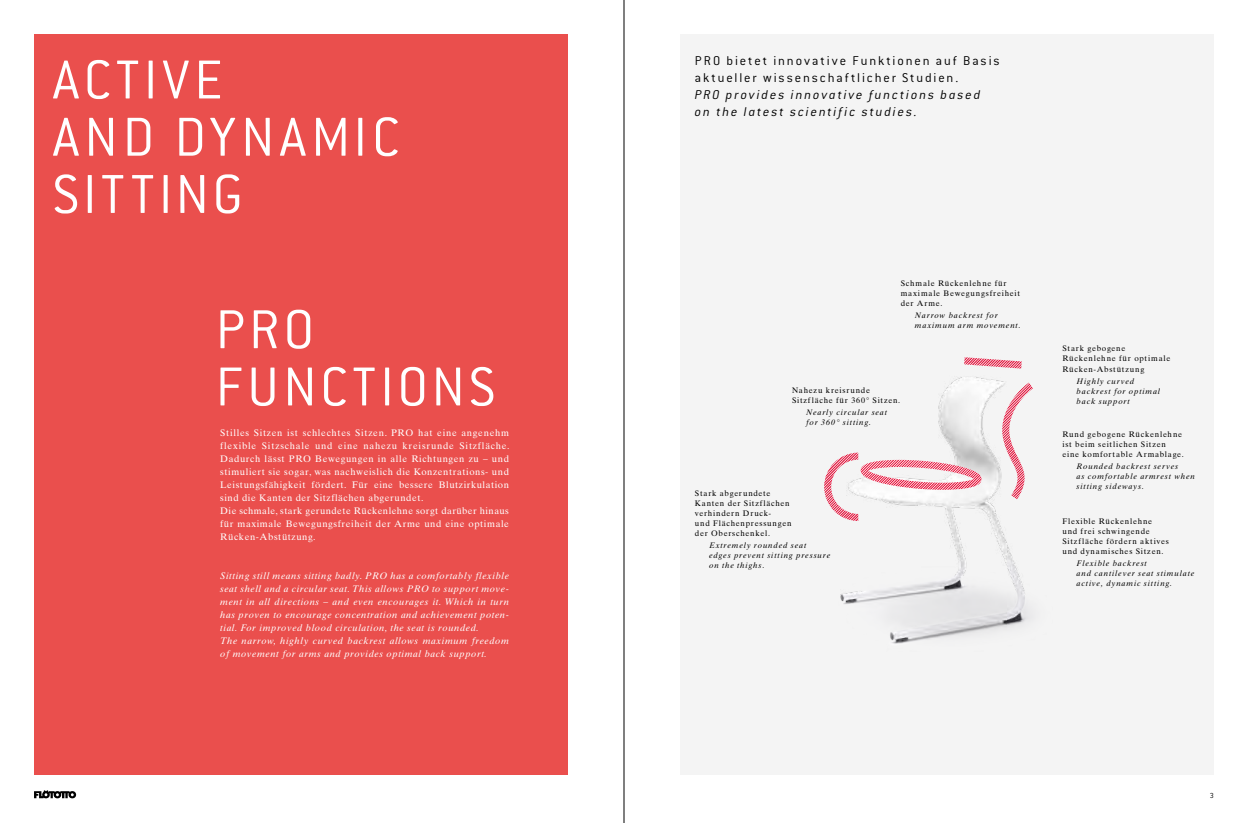
<style>
.page{position:relative;width:1248px;height:823px;background:#fff}
.page>*{position:absolute;margin:0;border:0;box-sizing:border-box;transform-origin:0 0}
.t1{font:300 60.2px/57.2px "Conduit ITC";letter-spacing:.07em;color:#fff}
.t2{font:300 14px/17px "Conduit ITC";letter-spacing:.135em;color:#000}
.t3{font:italic 300 14px/17px "Conduit ITC";letter-spacing:.135em;color:#000}
.t4{font:9.5px/13px "Times Ten";letter-spacing:.06em;color:#fff}
.t5{font:italic 9.5px/13px "Times Ten";letter-spacing:.06em;color:#fff}
.t6{font:8px/10px "Times Ten";letter-spacing:.09em;color:#000}
.t7{font:italic 8px/10px "Times Ten";letter-spacing:.1em;color:#000}
.t8{font:300 8px "Conduit ITC";color:#000}
</style>
<div class="page">
<div style="left:680px;top:34px;width:533px;height:740px;background:#f4f4f4"></div>
<svg style="left:34px;top:790px;width:42px;height:7px"></svg>
<div style="left:34px;top:34px;width:533px;height:740px;background:#ea4f4d"></div>
<img style="left:840px;top:365px;width:193px;height:279px">
<img style="left:824px;top:452px;width:34px;height:68px">
<img style="left:1001px;top:382px;width:31px;height:117px">
<img style="left:859px;top:459px;width:122px;height:30px">
<img style="left:964px;top:357px;width:57px;height:11px">
<hr style="left:623px;top:0;width:1px;height:822px;background:#000">
<h1 class="t1" style="left:52px;top:51px;width:349px">active<br>and dynamic sitt ing</h1>
<h1 class="t1" style="left:215px;top:301px;width:229px">PRO<br>FUNCTIONS</h1>
<p class="t4" style="left:220px;top:425px;width:291px">Stilles Sitzen ist schlechtes Sitzen. PRO hat eine angenehm flexible Sitzschale und eine nahezu kreisrunde Sitzfläche.<br>Dadurch lässt PRO Bewegungen in alle Richtungen zu – und stimuliert sie sogar, was nachweislich die Konzentrations- und Leistungsfähigkeit fördert. Für eine bessere Blutzirkulation sind die Kanten der Sitzflächen abgerundet.<br>Die schmale, stark gerundete Rückenlehne sorgt darüber hinaus für maximale Bewegungsfreiheit der Arme und eine optimale Rücken-Abstützung.</p>
<p class="t5" style="left:220px;top:568px;width:290px">Sitting still means sitting badly. PRO has a comfortably flexible seat shell and a circular seat. This allows PRO to support move&shy;ment in all directions – and even encourages it. Which in turn has proven to encourage concentration and achievement poten&shy;tial. For improved blood circulation, the seat is rounded.<br>The narrow, highly curved backrest allows maximum freedom of movement for arms and provides optimal back support.</p>
<h2 class="t2" style="left:694px;top:52px;width:306px">PRO bietet innovative Funktionen auf Basis aktueller wissenschaftlicher Studien.</h2>
<h2 class="t3" style="left:694px;top:86px;width:287px">PRO provides innovative functions based on the latest scientific studies.</h2>
<p class="t6" style="left:900px;top:278px;width:121px">Schmale Rückenlehne für maximale Bewegungsfreiheit der Arme.</p>
<p class="t7" style="left:914px;top:309px;width:107px">Narrow backrest for maximum arm movement.</p>
<p class="t6" style="left:792px;top:384px;width:110px">Nahezu kreisrunde<br>Sitzfläche für 360° Sitzen.</p>
<p class="t7" style="left:806px;top:406px;width:82px">Nearly circular seat for 360° sitting.</p>
<p class="t6" style="left:694px;top:487px;width:98px">Stark abgerundete<br>Kanten der Sitzflächen verhindern Druck-<br>und Flächenpressungen der Oberschenkel.</p>
<p class="t7" style="left:709px;top:539px;width:123px">Extremely rounded seat<br>edges prevent sitting pressure on the thighs.</p>
<p class="t6" style="left:1062px;top:342px;width:109px">Stark gebogene<br>Rückenlehne für optimale</p>
<p class="t6" style="left:1062px;top:363px;width:83px">Rücken-Abstützung</p>
<p class="t7" style="left:1076px;top:375px;width:85px">Highly curved backrest for optimal back support</p>
<p class="t6" style="left:1062px;top:429px;width:123px">Rund gebogene Rückenlehne ist beim seitlichen Sitzen eine komfortable Armablage.</p>
<p class="t7" style="left:1076px;top:461px;width:120px">Rounded backrest serves<br>as comfortable armrest when sitting sideways.</p>
<p class="t6" style="left:1062px;top:515px;width:108px">Flexible Rückenlehne<br>und frei schwingende<br>Sitzfläche fördern aktives und dynamisches Sitzen.</p>
<p class="t7" style="left:1076px;top:557px;width:119px">Flexible backrest<br>and cantilever seat stimulate active, dynamic sitting.</p>
<p class="t8" style="left:1209px;top:791px;width:6px">3</p>
</div>
